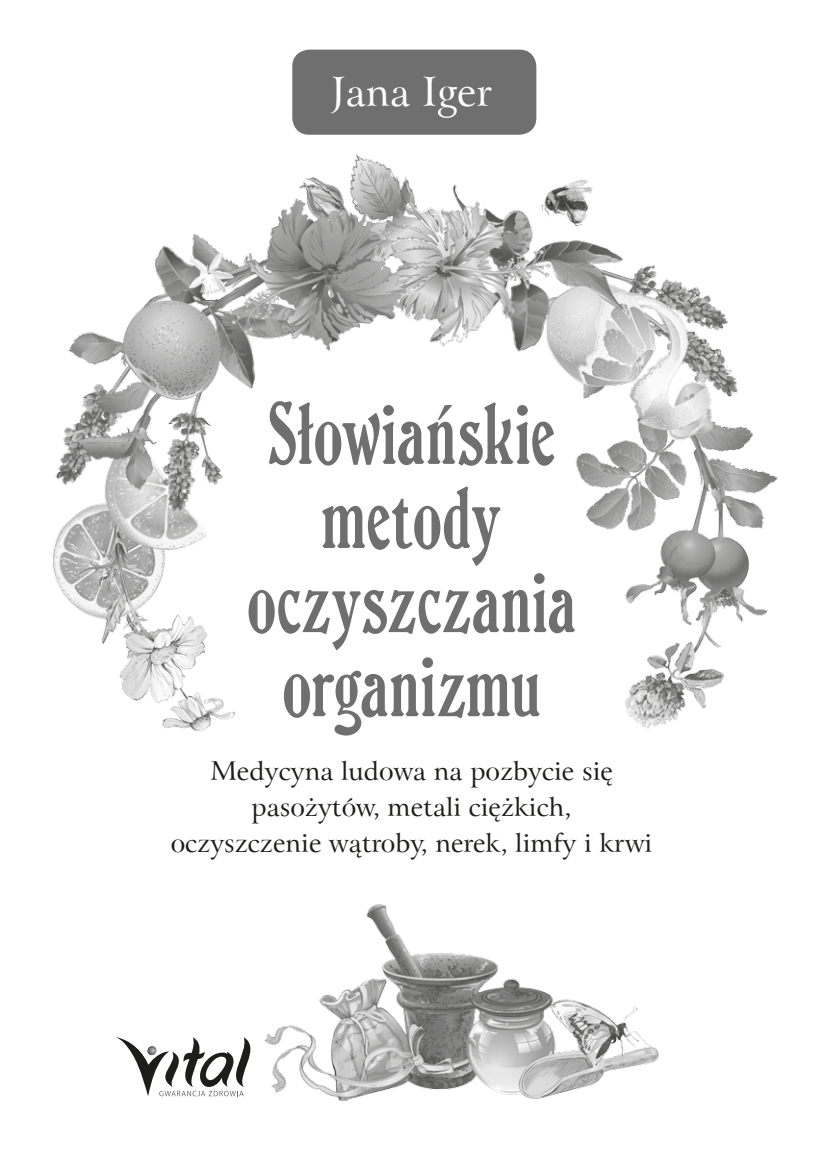
<style>
.page{position:relative;width:823px;height:1163px;background:#fff}
.page>*{position:absolute;margin:0;border:0;box-sizing:border-box;transform-origin:0 0}
.t1{font:88px/84px "Bleecker Street NF";letter-spacing:-.01em;color:#706f6f;text-align:center}
.t2{font:40px "Arrus EU";color:#fff}
.t3{font:26px/36px "Arrus EU";color:#1d1d1b;text-align:center}
</style>
<div class="page">
<img style="left:52px;top:49px;width:726px;height:1053px">
<svg style="left:116px;top:1037px;width:134px;height:59px"></svg>
<h2 class="t2" style="left:331px;top:67px;width:162px">Jana Iger</h2>
<h1 class="t1" style="left:246px;top:393px;width:331px">Słowiańskie metody oczyszczania organizmu</h1>
<p class="t3" style="left:171px;top:752px;width:482px">Medycyna ludowa na pozbycie się pasożytów, metali ciężkich,<br>oczyszczenie wątroby, nerek, limfy i krwi</p>
</div>
